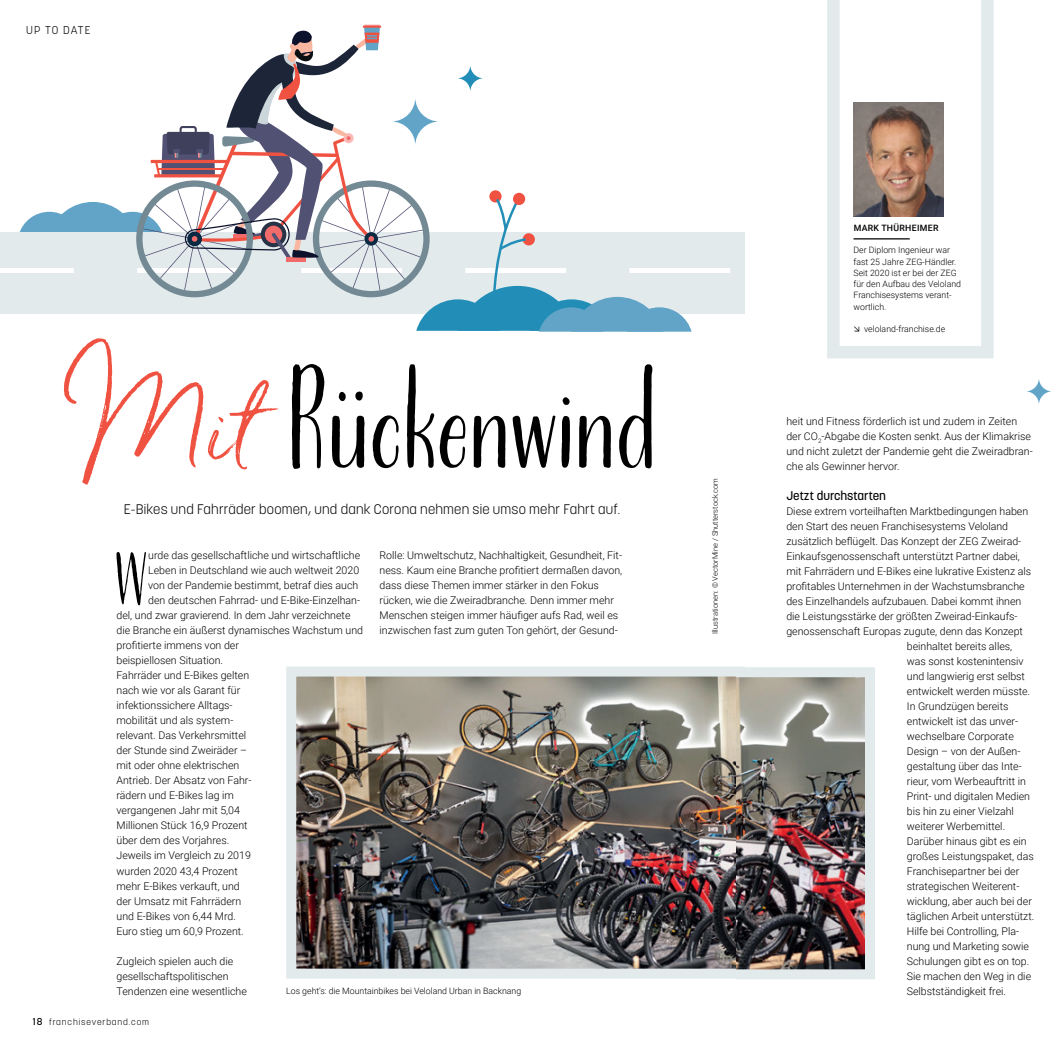
<style>
.page{position:relative;width:1063px;height:1053px;background:#fff}
.page>*{position:absolute;margin:0;border:0;box-sizing:border-box;transform-origin:0 0}
.t1{font:152.12px "Porcelain";color:#000001}
.t2{font:121.25px "Serendipity";color:#f05241}
.t3{font:76.62px "Porcelain";color:#000001}
.t4{font:300 13.75px "Korolev";letter-spacing:.015em;color:#000001}
.t5{font:500 12.5px "Korolev";color:#000001}
.t6{font:300 11.25px "Korolev";letter-spacing:.1em;color:#000001}
.t7{font:300 10.62px/15px "Roboto";color:#000001}
.t8{font:300 8.75px/11.2px "Roboto";color:#000001}
.t9{font:300 8.75px "Korolev";letter-spacing:.1em;color:#000001}
.t10{font:500 8.75px "Roboto";letter-spacing:.035em;color:#000001}
.t11{font:300 7.5px "Roboto";color:#000001}
.s1{font-weight:500;font-size:10px}
</style>
<div class="page">
<img style="left:286px;top:666px;width:458px;height:312px">
<svg style="left:0;top:25px;width:730px;height:306px"></svg>
<img style="left:737px;top:667px;width:138px;height:312px">
<svg style="left:827px;top:0;width:167px;height:358px"></svg>
<img style="left:854px;top:103px;width:90px;height:113px">
<hr style="left:854px;top:238px;width:56px;height:1px;background:#000001">
<svg style="left:1025px;top:378px;width:27px;height:27px"></svg>
<svg style="left:854px;top:326px;width:5px;height:5px"></svg>
<p class="t6" style="left:26px;top:23px;width:66px">UP TO DATE</p>
<h2 class="t2" style="left:88px;top:352px;width:163px">Mit</h2>
<h1 class="t1" style="left:286px;top:335px;width:373px">Rückenwind</h1>
<p class="t4" style="left:124px;top:500px;width:498px">E-Bikes und Fahrräder boomen, und dank Corona nehmen sie umso mehr Fahrt auf.</p>
<h3 class="t3" style="left:114px;top:537px;width:36px">W</h3>
<p class="t7" style="left:148px;top:547px;width:213px">urde das gesellschaftliche und wirtschaftliche</p>
<p class="t7" style="left:380px;top:547px;width:244px">Rolle: Umweltschutz, Nachhaltigkeit, Gesundheit, Fit&shy;ness. Kaum eine Branche profitiert dermaßen davon, dass diese Themen immer stärker in den Fokus rücken, wie die Zweiradbranche. Denn immer mehr Menschen steigen immer häufiger aufs Rad, weil es inzwischen fast zum guten Ton gehört, der Gesund-</p>
<p class="t7" style="left:148px;top:562px;width:213px">Leben in Deutschland wie auch weltweit 2020</p>
<p class="t7" style="left:148px;top:577px;width:212px">von der Pandemie bestimmt, betraf dies auch</p>
<p class="t7" style="left:148px;top:592px;width:213px">den deutschen Fahrrad- und E-Bike-Einzelhan-</p>
<p class="t7" style="left:117px;top:607px;width:236px">del, und zwar gravierend. In dem Jahr verzeichnete</p>
<p class="t7" style="left:117px;top:622px;width:248px">die Branche ein äußerst dynamisches Wachstum und</p>
<p class="t7" style="left:117px;top:637px;width:124px">profitierte immens von der</p>
<p class="t7" style="left:117px;top:652px;width:108px">beispiellosen Situation.</p>
<p class="t7" style="left:117px;top:667px;width:134px">Fahrräder und E-Bikes gelten</p>
<p class="t7" style="left:117px;top:682px;width:125px">nach wie vor als Garant für</p>
<p class="t7" style="left:117px;top:697px;width:118px">infektionssichere Alltags-</p>
<p class="t7" style="left:117px;top:712px;width:118px">mobilität und als system-</p>
<p class="t7" style="left:117px;top:727px;width:131px">relevant. Das Verkehrsmittel</p>
<p class="t7" style="left:117px;top:742px;width:132px">der Stunde sind Zweiräder –</p>
<p class="t7" style="left:117px;top:757px;width:124px">mit oder ohne elektrischen</p>
<p class="t7" style="left:117px;top:772px;width:137px">Antrieb. Der Absatz von Fahr-</p>
<p class="t7" style="left:117px;top:787px;width:119px">rädern und E-Bikes lag im</p>
<p class="t7" style="left:117px;top:802px;width:125px">vergangenen Jahr mit 5,04</p>
<p class="t7" style="left:117px;top:817px;width:133px">Millionen Stück 16,9 Prozent</p>
<p class="t7" style="left:117px;top:832px;width:114px">über dem des Vorjahres.</p>
<p class="t7" style="left:117px;top:847px;width:136px">Jeweils im Vergleich zu 2019</p>
<p class="t7" style="left:117px;top:862px;width:123px">wurden 2020 43,4 Prozent</p>
<p class="t7" style="left:117px;top:877px;width:125px">mehr E-Bikes verkauft, und</p>
<p class="t7" style="left:117px;top:892px;width:126px">der Umsatz mit Fahrrädern</p>
<p class="t7" style="left:117px;top:907px;width:121px">und E-Bikes von 6,44 Mrd.</p>
<p class="t7" style="left:117px;top:922px;width:129px">Euro stieg um 60,9 Prozent.</p>
<p class="t7" style="left:117px;top:952px;width:132px">Zugleich spielen auch die gesellschaftspolitischen<br>Tendenzen eine wesentliche</p>
<p class="t8" style="left:286px;top:985px;width:236px">Los geht’s: die Mountainbikes bei Veloland Urban in Backnang</p>
<p class="t9" style="left:33px;top:1015px;width:118px"><span class="s1">18</span> franchiseverband.com</p>
<p class="t11" style="left:710px;top:634px;width:158px;rotate:-90deg">Illustrationen: © VectorMine / Shutterstock.com</p>
<p class="t10" style="left:854px;top:222px;width:86px">MARK THÜRHEIMER</p>
<p class="t8" style="left:854px;top:244px;width:109px">Der Diplom Ingenieur war fast 25 Jahre ZEG-Händler.<br>Seit 2020 ist er bei der ZEG für den Aufbau des Veloland<br>Franchisesystems verant&shy;wortlich.</p>
<p class="t8" style="left:864px;top:323px;width:83px">veloland-franchise.de</p>
<p class="t7" style="left:786px;top:413px;width:248px">heit und Fitness förderlich ist und zudem in Zeiten der CO<sub>2</sub>-Abgabe die Kosten senkt. Aus der Klimakrise und nicht zuletzt der Pandemie geht die Zweiradbran&shy;che als Gewinner hervor.</p>
<p class="t5" style="left:786px;top:487px;width:101px">Jetzt durchstarten</p>
<p class="t7" style="left:786px;top:503px;width:243px">Diese extrem vorteilhaften Marktbedingungen haben</p>
<p class="t7" style="left:786px;top:518px;width:223px">den Start des neuen Franchisesystems Veloland</p>
<p class="t7" style="left:786px;top:533px;width:236px">zusätzlich beflügelt. Das Konzept der ZEG Zweirad-</p>
<p class="t7" style="left:786px;top:548px;width:235px">Einkaufsgenossenschaft unterstützt Partner dabei,</p>
<p class="t7" style="left:786px;top:563px;width:246px">mit Fahrrädern und E-Bikes eine lukrative Existenz als</p>
<p class="t7" style="left:786px;top:578px;width:240px">profitables Unternehmen in der Wachstumsbranche</p>
<p class="t7" style="left:786px;top:593px;width:236px">des Einzelhandels aufzubauen. Dabei kommt ihnen</p>
<p class="t7" style="left:786px;top:608px;width:233px">die Leistungsstärke der größten Zweirad-Einkaufs-</p>
<p class="t7" style="left:786px;top:623px;width:238px">genossenschaft Europas zugute, denn das Konzept</p>
<p class="t7" style="left:907px;top:638px;width:107px">beinhaltet bereits alles,</p>
<p class="t7" style="left:907px;top:653px;width:118px">was sonst kostenintensiv</p>
<p class="t7" style="left:907px;top:668px;width:120px">und langwierig erst selbst</p>
<p class="t7" style="left:907px;top:683px;width:125px">entwickelt werden müsste.</p>
<p class="t7" style="left:907px;top:698px;width:103px">In Grundzügen bereits</p>
<p class="t7" style="left:907px;top:713px;width:113px">entwickelt ist das unver-</p>
<p class="t7" style="left:907px;top:728px;width:108px">wechselbare Corporate</p>
<p class="t7" style="left:907px;top:743px;width:115px">Design – von der Außen-</p>
<p class="t7" style="left:907px;top:758px;width:116px">gestaltung über das Inte-</p>
<p class="t7" style="left:907px;top:773px;width:121px">rieur, vom Werbeauftritt in</p>
<p class="t7" style="left:907px;top:788px;width:125px">Print- und digitalen Medien</p>
<p class="t7" style="left:907px;top:803px;width:109px">bis hin zu einer Vielzahl</p>
<p class="t7" style="left:907px;top:818px;width:100px">weiterer Werbemittel.</p>
<p class="t7" style="left:907px;top:833px;width:121px">Darüber hinaus gibt es ein</p>
<p class="t7" style="left:907px;top:848px;width:128px">großes Leistungspaket, das</p>
<p class="t7" style="left:907px;top:863px;width:114px">Franchisepartner bei der</p>
<p class="t7" style="left:907px;top:878px;width:114px">strategischen Weiterent-</p>
<p class="t7" style="left:907px;top:893px;width:127px">wicklung, aber auch bei der</p>
<p class="t7" style="left:907px;top:908px;width:129px">täglichen Arbeit unterstützt.</p>
<p class="t7" style="left:907px;top:923px;width:114px">Hilfe bei Controlling, Pla-</p>
<p class="t7" style="left:907px;top:938px;width:124px">nung und Marketing sowie</p>
<p class="t7" style="left:907px;top:953px;width:124px">Schulungen gibt es on top.</p>
<p class="t7" style="left:907px;top:968px;width:126px">Sie machen den Weg in die</p>
<p class="t7" style="left:907px;top:983px;width:101px">Selbstständigkeit frei.</p>
</div>
